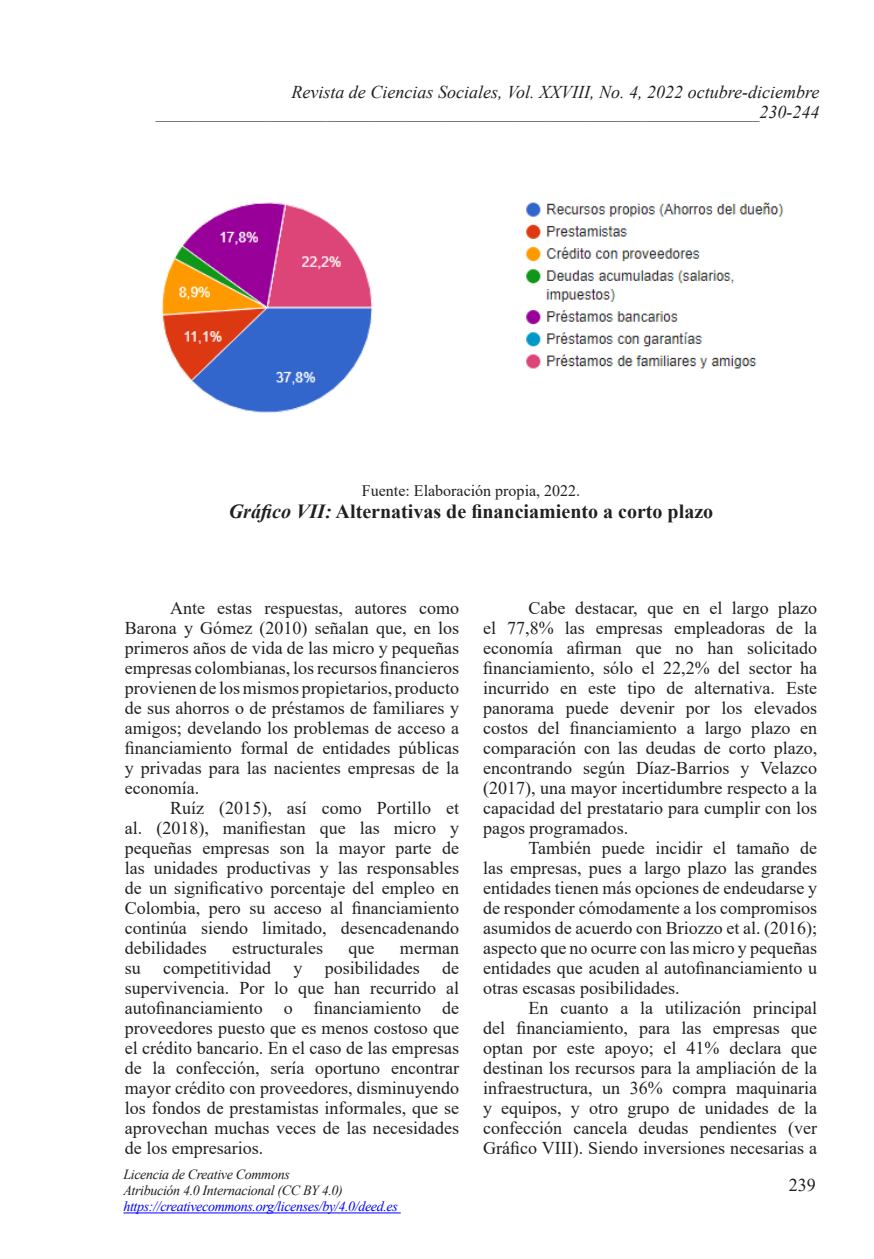
<style>
.page{position:relative;width:874px;height:1259px;background:#fff}
.page>*{position:absolute;margin:0;border:0;box-sizing:border-box;transform-origin:0 0}
.t1{font:700 20px "Times New Roman";color:#231f20}
.t2{font:18px/20px "Times New Roman";color:#231f20;text-align:justify}
.t3{font:italic 18px/20px "Times New Roman";color:#231f20;text-align:right}
.t4{font:16px "Times New Roman";color:#231f20}
.t5{font:italic 14px/16px "Times New Roman";letter-spacing:-.025em;color:#231f20}
.t6{font:italic 14px "Times New Roman";letter-spacing:-.025em;color:#00f}
.s1{font-style:italic}
</style>
<div class="page">
<hr style="left:123px;top:1212px;width:277px;height:1px;background:#00f">
<img style="left:162px;top:202px;width:622px;height:211px">
<p class="t3" style="left:156px;top:81px;width:664px">Revista de Ciencias Sociales, Vol. XXVIII, No. 4, 2022 octubre-diciembre ___________________________________________________________________230-244</p>
<p class="t4" style="left:361px;top:479px;width:220px">Fuente: Elaboración propia, 2022.</p>
<p class="t1" style="left:229px;top:496px;width:485px"><span class="s1">Gráfico VII:</span> Alternativas de financiamiento a corto plazo</p>
<p class="t2" style="left:125px;top:597px;width:335px;text-indent:45px">Ante estas respuestas, autores como Barona y Gómez (2010) señalan que, en los primeros años de vida de las micro y pequeñas empresas colombianas, los recursos financieros provienen de los mismos propietarios, producto de sus ahorros o de préstamos de familiares y amigos; develando los problemas de acceso a financiamiento formal de entidades públicas y privadas para las nacientes empresas de la economía.</p>
<p class="t2" style="left:125px;top:797px;width:335px;text-indent:45px">Ruíz (2015), así como Portillo et al. (2018), manifiestan que las micro y pequeñas empresas son la mayor parte de las unidades productivas y las responsables de un significativo porcentaje del empleo en Colombia, pero su acceso al financiamiento continúa siendo limitado, desencadenando debilidades</p>
<p class="t2" style="left:232px;top:937px;width:92px">estructurales</p>
<p class="t2" style="left:348px;top:937px;width:27px">que</p>
<p class="t2" style="left:125px;top:937px;width:335px;text-indent:275px">merman su competitividad y posibilidades de supervivencia. Por lo que han recurrido al autofinanciamiento o financiamiento de proveedores puesto que es menos costoso que el crédito bancario. En el caso de las empresas de la confección, sería oportuno encontrar mayor crédito con proveedores, disminuyendo los fondos de prestamistas informales, que se aprovechan muchas veces de las necesidades de los empresarios.</p>
<p class="t5" style="left:123px;top:1166px;width:221px">Licencia de Creative Commons<br>Atribución 4.0 Internacional (CC BY 4.0)</p>
<p class="t6" style="left:123px;top:1197px;width:276px">https://creativecommons.org/licenses/by/4.0/deed.es</p>
<p class="t2" style="left:483px;top:597px;width:335px;text-indent:45px">Cabe destacar, que en el largo plazo el 77,8% las empresas empleadoras de la economía afirman que no han solicitado financiamiento, sólo el 22,2% del sector ha incurrido en este tipo de alternativa. Este panorama puede devenir por los elevados costos del financiamiento a largo plazo en comparación con las deudas de corto plazo, encontrando según Díaz-Barrios y Velazco (2017), una mayor incertidumbre respecto a la capacidad del prestatario para cumplir con los pagos programados.</p>
<p class="t2" style="left:483px;top:837px;width:335px;text-indent:45px">También puede incidir el tamaño de las empresas, pues a largo plazo las grandes entidades tienen más opciones de endeudarse y de responder cómodamente a los compromisos asumidos de acuerdo con Briozzo et al. (2016); aspecto que no ocurre con las micro y pequeñas entidades que acuden al autofinanciamiento u otras escasas posibilidades.</p>
<p class="t2" style="left:483px;top:997px;width:335px;text-indent:45px">En cuanto a la utilización principal del financiamiento, para las empresas que optan por este apoyo; el 41% declara que destinan los recursos para la ampliación de la infraestructura, un 36% compra maquinaria y equipos, y otro grupo de unidades de la confección cancela deudas pendientes (ver Gráfico VIII). Siendo inversiones necesarias a</p>
<p class="t2" style="left:788px;top:1174px;width:28px">239</p>
</div>
